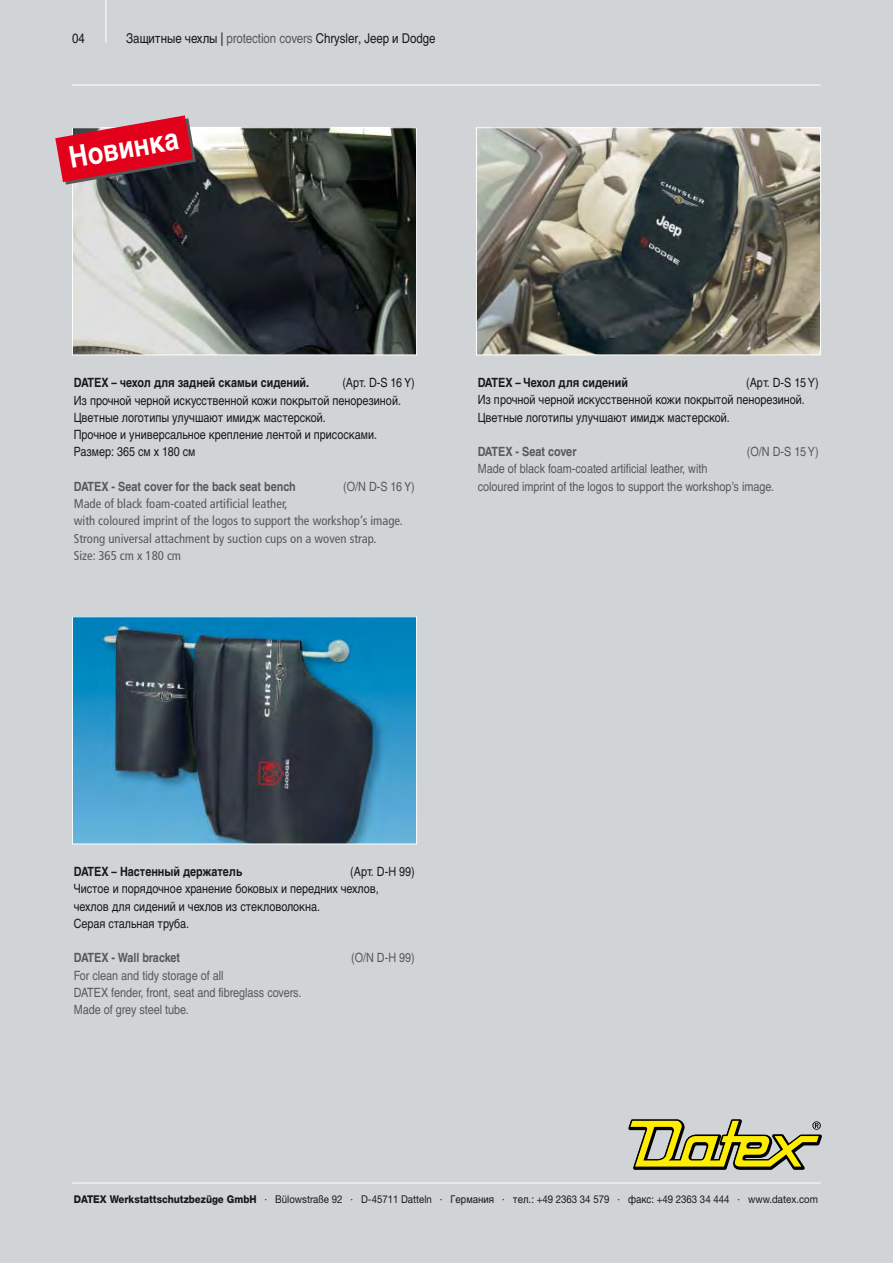
<style>
.page{position:relative;width:893px;height:1263px;background:#d0d4d6}
.page>*{position:absolute;margin:0;border:0;box-sizing:border-box;transform-origin:0 0}
.t1{font:700 30px "Helvetica Cyr";color:#fff;scale:.85 1}
.t2{font:13.5px "Helvetica Cyr Upright";color:#1a171c;scale:.85 1}
.t3{font:12.75px/17.2px "Helvetica Cyr Upright";color:#1a171c;scale:.85 1}
.t4{font:12.75px/17.2px "Helvetica Cyr Upright";color:#58585a;scale:.85 1}
.t5{font:condensed 12.75px/17.2px "Frutiger";color:#58585a}
.t6{font:700 12.75px "Helvetica Cyr";color:#1a171c;scale:.85 1}
.t7{font:700 12.75px "Helvetica Cyr";color:#58585a;scale:.85 1}
.t8{font:10.8px "Helvetica Neue";color:#1a171c;scale:.9 1}
.s1{color:#58585a}
.s2{font-family:"Frutiger";font-stretch:condensed}
.s3{font-weight:800}
.s4{font-family:"Helvetica Cyr Upright"}
</style>
<div class="page">
<hr style="left:72px;top:1183px;width:749px;height:1px;background:#fff">
<svg style="left:628px;top:1119px;width:194px;height:51px"></svg>
<hr style="left:106px;top:0;width:1px;height:43px;background:#fff">
<hr style="left:72px;top:85px;width:749px;height:1px;background:#fff">
<img style="left:74px;top:130px;width:341px;height:223px">
<div style="left:72px;top:128px;width:345px;height:227px;border:1px solid #fff"></div>
<img style="left:74px;top:619px;width:341px;height:223px">
<div style="left:72px;top:617px;width:345px;height:227px;border:1px solid #fff"></div>
<img style="left:478px;top:130px;width:341px;height:223px">
<div style="left:476px;top:128px;width:345px;height:227px;border:1px solid #fff"></div>
<svg style="left:55px;top:115px;width:141px;height:70px"></svg>
<p class="t2" style="left:72px;top:33px;width:17px">04</p>
<p class="t2" style="left:126px;top:33px;width:365px">Защитные чехлы | <span class="s1">protection covers</span> Chrysler, Jeep и Dodge</p>
<h1 class="t1" style="left:68px;top:147px;width:131px;rotate:-10deg">Новинка</h1>
<p class="t6" style="left:74px;top:378px;width:279px">DATEX – чехол для задней скамьи сидений.</p>
<p class="t3" style="left:74px;top:376px;width:403px;text-indent:269px">(Арт. D-S 16 <span class="s2">Y</span>)<br>Из прочной черной искусственной кожи покрытой пенорезиной.<br>Цветные логотипы улучшают имидж мастерской.<br>Прочное и универсальное крепление лентой и присосками.<br>Размер: 365 см x 180 см</p>
<p class="t7" style="left:74px;top:482px;width:263px">DATEX - Seat cover for the back seat bench</p>
<p class="t4" style="left:343px;top:479px;width:86px">(O/N D-S 16 <span class="s2">Y</span>)</p>
<p class="t5" style="left:74px;top:496px;width:330px">Made of black foam-coated artificial leather,<br>with coloured imprint of the logos to support the workshop’s image.<br>Strong universal attachment by suction cups on a woven strap.<br>Size: 365 cm x 180 cm</p>
<p class="t6" style="left:478px;top:378px;width:178px">DATEX – Чехол для сидений</p>
<p class="t3" style="left:478px;top:375px;width:403px;text-indent:268px">(Арт. D-S 15 Y)<br>Из прочной черной искусственной кожи покрытой пенорезиной.<br>Цветные логотипы улучшают имидж мастерской.</p>
<p class="t7" style="left:478px;top:447px;width:118px">DATEX - Seat cover</p>
<p class="t4" style="left:747px;top:444px;width:86px">(O/N D-S 15 Y)</p>
<p class="t4" style="left:478px;top:461px;width:350px">Made of black foam-coated artificial leather, with<br>coloured imprint of the logos to support the workshop’s image.</p>
<p class="t6" style="left:74px;top:867px;width:200px">DATEX – Настенный держатель</p>
<p class="t3" style="left:74px;top:864px;width:403px;text-indent:276px">(Арт. D-H 99)<br>Чистое и порядочное хранение боковых и передних чехлов, чехлов для сидений и чехлов из стекловолокна.<br>Серая стальная труба.</p>
<p class="t7" style="left:74px;top:953px;width:127px">DATEX - Wall bracket</p>
<p class="t4" style="left:351px;top:950px;width:76px">(O/N D-H 99)</p>
<p class="t4" style="left:74px;top:968px;width:270px">For clean and tidy storage of all<br>DATEX fender, front, seat and fibreglass covers.<br>Made of grey steel tube.</p>
<p class="t8" style="left:74px;top:1195px;width:828px"><span class="s3">DATEX Werkstattschutzbezüge GmbH</span> · Bülowstraße 92 · D-45711 Datteln · <span class="s4">Гepмания</span> · <span class="s4">тел</span>.: +49 2363 34 579 · <span class="s4">факс</span>: +49 2363 34 444 · www.datex.com</p>
</div>
